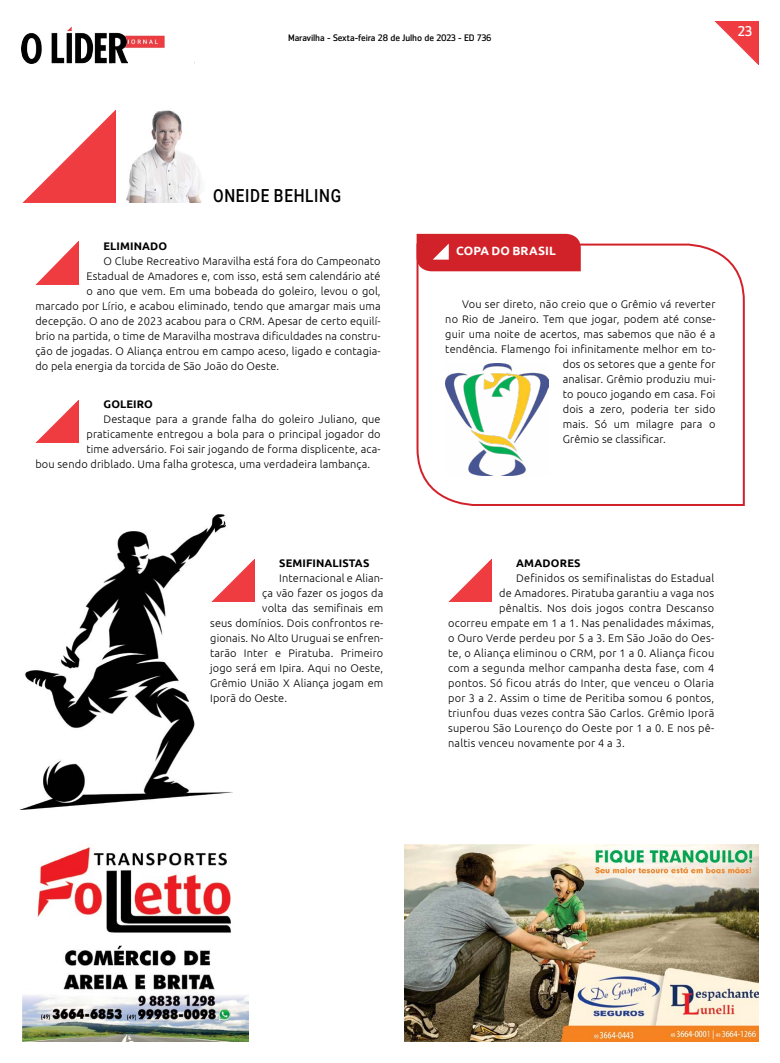
<style>
.page{position:relative;width:780px;height:1063px;background:#fff}
.page>*{position:absolute;margin:0;border:0;box-sizing:border-box;transform-origin:0 0}
.t1{font:500 18px "Roboto";letter-spacing:.045em;color:#000;scale:.85 1}
.t2{font:14px "Zemestro Std";color:#fff}
.t3{font:700 12px "Ubuntu";letter-spacing:.01em;color:#fff}
.t4{font:300 11px "Ubuntu";letter-spacing:.01em;color:#000}
.t5{font:700 11px "Ubuntu";letter-spacing:.01em;color:#000}
.t6{font:9.3px "Zemestro Std";letter-spacing:-.01em;color:#000}
</style>
<div class="page">
<img style="left:714px;top:21px;width:44px;height:44px">
<img style="left:22px;top:26px;width:143px;height:38px">
<div style="left:112px;top:49px;width:82px;height:21px;background:#fff"></div>
<img style="left:109px;top:27px;width:18px;height:37px">
<img style="left:19px;top:515px;width:214px;height:295px">
<img style="left:23px;top:110px;width:93px;height:93px">
<img style="left:126px;top:110px;width:76px;height:93px">
<img style="left:404px;top:845px;width:354px;height:197px">
<img style="left:22px;top:847px;width:226px;height:195px">
<img style="left:36px;top:241px;width:43px;height:43px">
<img style="left:36px;top:400px;width:43px;height:42px">
<svg style="left:416px;top:243px;width:329px;height:263px"></svg>
<div style="left:416px;top:234px;width:164px;height:37px;background:#d22229"></div>
<img style="left:432px;top:244px;width:17px;height:16px">
<img style="left:448px;top:559px;width:43px;height:43px">
<img style="left:211px;top:559px;width:43px;height:43px">
<img style="left:445px;top:364px;width:103px;height:112px">
<p class="t6" style="left:288px;top:33px;width:205px">Maravilha - Sexta-feira 28 de Julho de 2023 - ED 736</p>
<p class="t2" style="left:737px;top:23px;width:16px">23</p>
<h1 class="t1" style="left:213px;top:183px;width:152px">ONEIDE BEHLING</h1>
<p class="t5" style="left:103px;top:239px;width:65px">ELIMINADO</p>
<p class="t4" style="left:103px;top:254px;width:279px">O Clube Recreativo Maravilha está fora do Campeonato</p>
<p class="t4" style="left:86px;top:269px;width:296px">Estadual de Amadores e, com isso, está sem calendário até</p>
<p class="t4" style="left:86px;top:284px;width:296px">o ano que vem. Em uma bobeada do goleiro, levou o gol,</p>
<p class="t4" style="left:35px;top:299px;width:347px">marcado por Lírio, e acabou eliminado, tendo que amargar mais uma</p>
<p class="t4" style="left:35px;top:314px;width:346px">decepção. O ano de 2023 acabou para o CRM. Apesar de certo equilí-</p>
<p class="t4" style="left:35px;top:329px;width:347px">brio na partida, o time de Maravilha mostrava dificuldades na constru-</p>
<p class="t4" style="left:35px;top:344px;width:346px">ção de jogadas. O Aliança entrou em campo aceso, ligado e contagia-</p>
<p class="t4" style="left:35px;top:359px;width:245px">do pela energia da torcida de São João do Oeste.</p>
<p class="t5" style="left:103px;top:397px;width:51px">GOLEIRO</p>
<p class="t4" style="left:103px;top:412px;width:279px">Destaque para a grande falha do goleiro Juliano, que</p>
<p class="t4" style="left:86px;top:427px;width:296px">praticamente entregou a bola para o principal jogador do</p>
<p class="t4" style="left:86px;top:442px;width:295px">time adversário. Foi sair jogando de forma displicente, aca-</p>
<p class="t4" style="left:35px;top:457px;width:336px">bou sendo driblado. Uma falha grotesca, uma verdadeira lambança.</p>
<p class="t5" style="left:279px;top:557px;width:92px">SEMIFINALISTAS</p>
<p class="t4" style="left:279px;top:572px;width:106px">Internacional e Alian-</p>
<p class="t4" style="left:262px;top:587px;width:122px">ça vão fazer os jogos da</p>
<p class="t4" style="left:262px;top:602px;width:123px">volta das semifinais em</p>
<p class="t4" style="left:210px;top:617px;width:175px">seus domínios. Dois confrontos re-</p>
<p class="t4" style="left:210px;top:632px;width:175px">gionais. No Alto Uruguai se enfren-</p>
<p class="t4" style="left:210px;top:647px;width:174px">tarão Inter e Piratuba. Primeiro</p>
<p class="t4" style="left:210px;top:662px;width:174px">jogo será em Ipira. Aqui no Oeste,</p>
<p class="t4" style="left:210px;top:677px;width:174px">Grêmio União X Aliança jogam em</p>
<p class="t4" style="left:210px;top:692px;width:78px">Iporã do Oeste.</p>
<p class="t3" style="left:456px;top:244px;width:101px">COPA DO BRASIL</p>
<p class="t4" style="left:462px;top:297px;width:255px">Vou ser direto, não creio que o Grêmio vá reverter</p>
<p class="t4" style="left:445px;top:312px;width:272px">no Rio de Janeiro. Tem que jogar, podem até conse-</p>
<p class="t4" style="left:445px;top:327px;width:272px">guir uma noite de acertos, mas sabemos que não é a</p>
<p class="t4" style="left:445px;top:342px;width:272px">tendência. Flamengo foi infinitamente melhor em to-</p>
<p class="t4" style="left:562px;top:357px;width:154px">dos os setores que a gente for</p>
<p class="t4" style="left:562px;top:372px;width:154px">analisar. Grêmio produziu mui-</p>
<p class="t4" style="left:562px;top:387px;width:154px">to pouco jogando em casa. Foi</p>
<p class="t4" style="left:562px;top:402px;width:154px">dois a zero, poderia ter sido</p>
<p class="t4" style="left:562px;top:417px;width:154px">mais. Só um milagre para o</p>
<p class="t4" style="left:562px;top:432px;width:105px">Grêmio se classificar.</p>
<p class="t5" style="left:516px;top:557px;width:66px">AMADORES</p>
<p class="t4" style="left:516px;top:572px;width:199px">Definidos os semifinalistas do Estadual</p>
<p class="t4" style="left:499px;top:587px;width:216px">de Amadores. Piratuba garantiu a vaga nos</p>
<p class="t4" style="left:499px;top:602px;width:216px">pênaltis. Nos dois jogos contra Descanso</p>
<p class="t4" style="left:448px;top:617px;width:267px">ocorreu empate em 1 a 1. Nas penalidades máximas,</p>
<p class="t4" style="left:448px;top:632px;width:267px">o Ouro Verde perdeu por 5 a 3. Em São João do Oes-</p>
<p class="t4" style="left:448px;top:647px;width:268px">te, o Aliança eliminou o CRM, por 1 a 0. Aliança ficou</p>
<p class="t4" style="left:448px;top:662px;width:268px">com a segunda melhor campanha desta fase, com 4</p>
<p class="t4" style="left:448px;top:677px;width:267px">pontos. Só ficou atrás do Inter, que venceu o Olaria</p>
<p class="t4" style="left:448px;top:692px;width:268px">por 3 a 2. Assim o time de Peritiba somou 6 pontos,</p>
<p class="t4" style="left:448px;top:707px;width:268px">triunfou duas vezes contra São Carlos. Grêmio Iporã</p>
<p class="t4" style="left:448px;top:722px;width:268px">superou São Lourenço do Oeste por 1 a 0. E nos pê-</p>
<p class="t4" style="left:448px;top:737px;width:178px">naltis venceu novamente por 4 a 3.</p>
</div>
